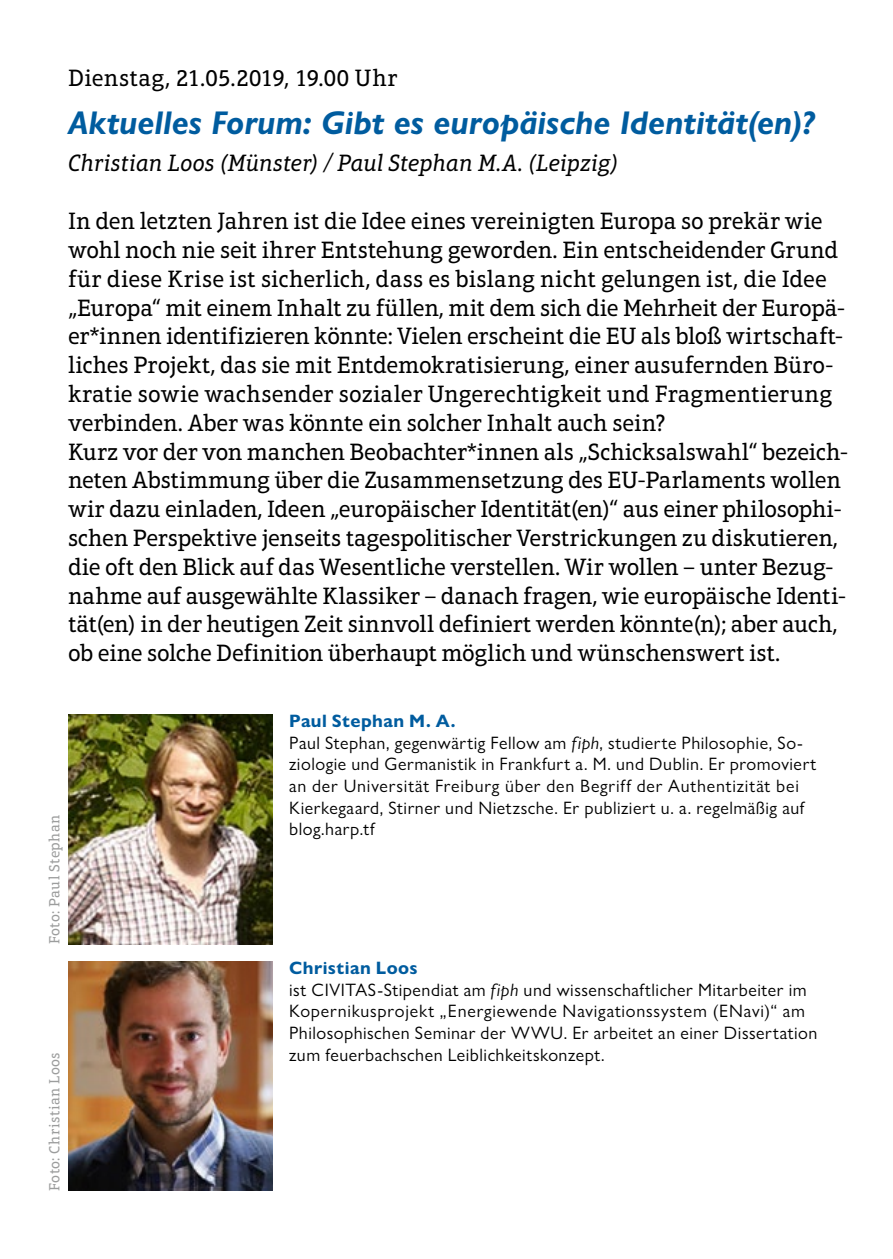
<style>
.page{position:relative;width:893px;height:1259px;background:#fff}
.page>*{position:absolute;margin:0;border:0;box-sizing:border-box;transform-origin:0 0}
.t1{font:italic 700 33px "Gill Sans Nova";color:#005c9f}
.t2{font:24px/28.8px "Aptifer Slab LT Pro";letter-spacing:-.01em;color:#000}
.t3{font:italic 24px "Aptifer Slab LT Pro";letter-spacing:.005em;color:#000}
.t4{font:24px "Aptifer Slab LT Pro";letter-spacing:.01em;color:#000}
.t5{font:18px/21.6px "Gill Sans Nova";letter-spacing:.03em;color:#000}
.t6{font:15px "Aptifer Slab LT Pro";letter-spacing:.03em;color:#9c9d9d}
.s1{font-weight:700;color:#005c9f}
.s2{font-style:italic}
</style>
<div class="page">
<img style="left:68px;top:714px;width:204px;height:230px">
<img style="left:68px;top:961px;width:204px;height:230px">
<p class="t4" style="left:68px;top:64px;width:331px">Dienstag, 21.05.2019, 19.00 Uhr</p>
<h1 class="t1" style="left:68px;top:102px;width:748px">Aktuelles Forum: Gibt es europäische Identität(en)?</h1>
<p class="t3" style="left:68px;top:150px;width:552px">Christian Loos (Münster) / Paul Stephan M.A. (Leipzig)</p>
<p class="t2" style="left:68px;top:207px;width:782px">In den letzten Jahren ist die Idee eines vereinigten Europa so prekär wie wohl noch nie seit ihrer Entstehung geworden. Ein entscheidender Grund für diese Krise ist sicherlich, dass es bislang nicht gelungen ist, die Idee „Europa“ mit einem Inhalt zu füllen, mit dem sich die Mehrheit der Europä&shy;er*innen identifizieren könnte: Vielen erscheint die EU als bloß wirtschaft&shy;liches Projekt, das sie mit Entdemokratisierung, einer ausufernden Büro&shy;kratie sowie wachsender sozialer Ungerechtigkeit und Fragmentierung verbinden. Aber was könnte ein solcher Inhalt auch sein?<br>Kurz vor der von manchen Beobachter*innen als „Schicksalswahl“ bezeich&shy;neten Abstimmung über die Zusammensetzung des EU-Parlaments wollen wir dazu einladen, Ideen „europäischer Identität(en)“ aus einer philosophi&shy;schen Perspektive jenseits tagespolitischer Verstrickungen zu diskutieren, die oft den Blick auf das Wesentliche verstellen. Wir wollen – unter Bezug&shy;nahme auf ausgewählte Klassiker – danach fragen, wie europäische Identi&shy;tät(en) in der heutigen Zeit sinnvoll definiert werden könnte(n); aber auch, ob eine solche Definition überhaupt möglich und wünschenswert ist.</p>
<p class="t6" style="left:46px;top:944px;width:131px;rotate:-90deg">Foto: Paul Stephan</p>
<p class="t6" style="left:46px;top:1191px;width:140px;rotate:-90deg">Foto: Christian Loos</p>
<p class="t5" style="left:289px;top:710px;width:529px"><span class="s1">Paul Stephan M. A.<br></span>Paul Stephan, gegenwärtig Fellow am <span class="s2">fiph</span>, studierte Philosophie, So&shy;ziologie und Germanistik in Frankfurt a. M. und Dublin. Er promoviert an der Universität Freiburg über den Begriff der Authentizität bei Kierkegaard, Stirner und Nietzsche. Er publiziert u. a. regelmäßig auf blog.harp.tf</p>
<p class="t5" style="left:289px;top:957px;width:530px"><span class="s1">Christian Loos<br></span>ist CIVITAS-Stipendiat am <span class="s2">fiph</span> und wissenschaftlicher Mitarbeiter im Kopernikusprojekt „Energiewende Navigationssystem (ENavi)“ am Philosophischen Seminar der WWU. Er arbeitet an einer Dissertation zum feuerbachschen Leiblichkeitskonzept.</p>
</div>
